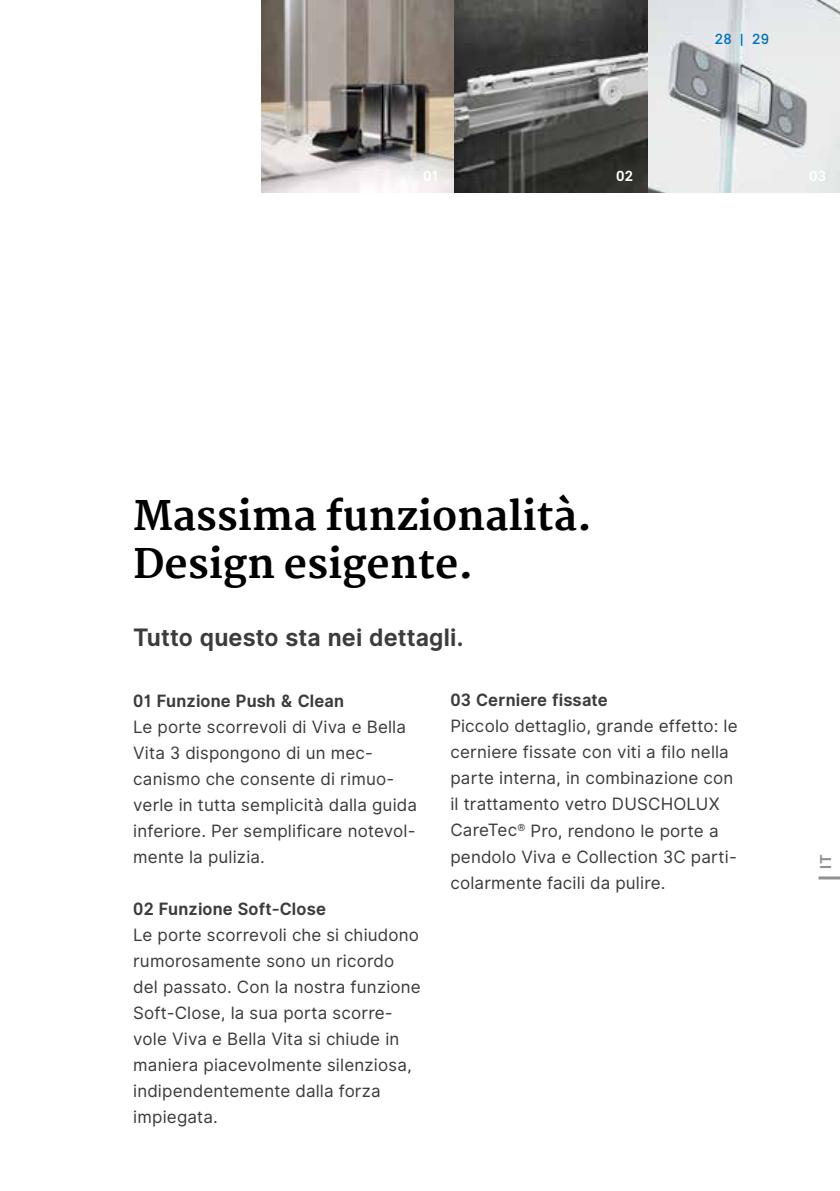
<style>
.page{position:relative;width:840px;height:1191px;background:#fff}
.page>*{position:absolute;margin:0;border:0;box-sizing:border-box;transform-origin:0 0}
.t1{font:800 40px/48px "Martel";color:#000}
.t2{font:700 24px "Inter UI";letter-spacing:.005em;color:#3c3c3b}
.t3{font:17px/26px "Inter UI";letter-spacing:.01em;color:#3c3c3b}
.t4{font:700 17px "Inter UI";letter-spacing:.01em;color:#3c3c3b}
.t5{font:700 15px "Inter UI";color:#909090}
.t6{font:700 14px "Inter UI";color:#fff}
.t7{font:500 14px "Inter UI";color:#006fb9}
</style>
<div class="page">
<img style="left:261px;top:0;width:578px;height:192px">
<hr style="left:818px;top:876px;width:21px;height:3px;background:#909090">
<p class="t7" style="left:714px;top:29px;width:55px">28 | 29</p>
<p class="t6" style="left:423px;top:166px;width:17px">01</p>
<p class="t6" style="left:615px;top:166px;width:19px">02</p>
<p class="t6" style="left:808px;top:166px;width:19px">03</p>
<h1 class="t1" style="left:133px;top:492px;width:460px">Massima funzionalità.<br>Design esigente.</h1>
<h2 class="t2" style="left:133px;top:621px;width:331px">Tutto questo sta nei dettagli.</h2>
<p class="t4" style="left:133px;top:689px;width:212px">01 Funzione Push &amp; Clean</p>
<p class="t3" style="left:133px;top:713px;width:285px">Le porte scorrevoli di Viva e Bella<br>Vita 3 dispongono di un mec&shy;canismo che consente di rimuo&shy;verle in tutta semplicità dalla guida inferiore. Per semplificare notevol&shy;mente la pulizia.</p>
<p class="t4" style="left:133px;top:897px;width:194px">02 Funzione Soft-Close</p>
<p class="t3" style="left:133px;top:921px;width:289px">Le porte scorrevoli che si chiudono rumorosamente sono un ricordo del passato. Con la nostra funzione<br>Soft-Close, la sua porta scorre&shy;vole Viva e Bella Vita si chiude in maniera piacevolmente silenziosa, indipendentemente dalla forza impiegata.</p>
<p class="t4" style="left:450px;top:689px;width:158px">03 Cerniere fissate</p>
<p class="t3" style="left:450px;top:713px;width:289px">Piccolo dettaglio, grande effetto: le cerniere fissate con viti a filo nella parte interna, in combinazione con il trattamento vetro DUSCHOLUX CareTec<sup>®</sup> Pro, rendono le porte a pendolo Viva e Collection 3C parti&shy;colarmente facili da pulire.</p>
<p class="t5" style="left:815px;top:868px;width:16px;rotate:-90deg">IT</p>
</div>
